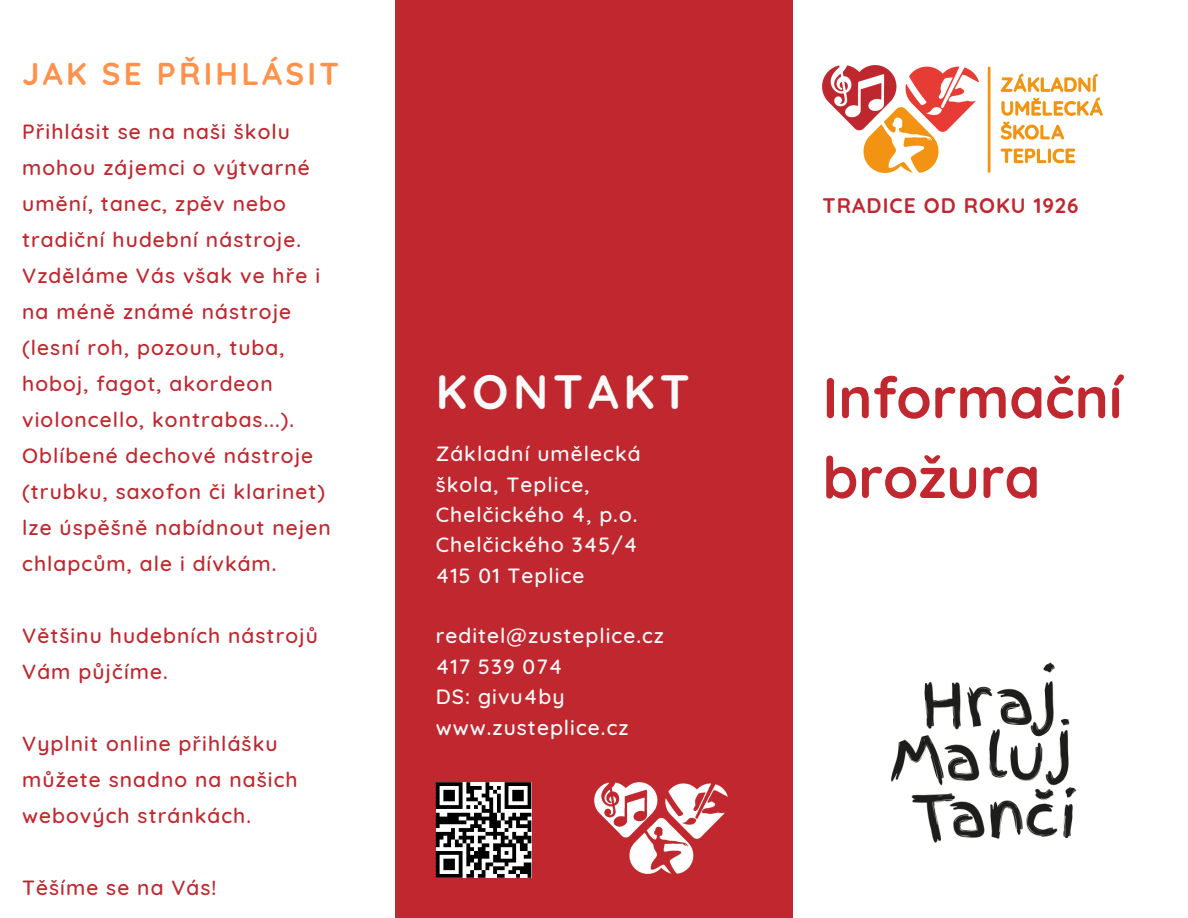
<style>
.page{position:relative;width:1188px;height:918px;background:#fff}
.page>*{position:absolute;margin:0;border:0;box-sizing:border-box;transform-origin:0 0}
.t1{font:700 57.3px/79.8px "Quicksand";color:#c0272f}
.t2{font:700 48px "Quicksand";letter-spacing:.1em;color:#fafafa}
.t3{font:700 31.5px "Quicksand";letter-spacing:.1em;color:#ff914d}
.t4{font:500 21px/36px "Quicksand";letter-spacing:.05em;color:#c0272f}
.t5{font:500 21px/30.3px "Quicksand";letter-spacing:.05em;color:#fafafa}
.t6{font:700 21px "Quicksand";letter-spacing:.05em;color:#c0272f}
</style>
<div class="page">
<div style="left:395px;top:0;width:397px;height:918px;background:#c0272f"></div>
<img style="left:823px;top:66px;width:280px;height:107px">
<img style="left:890px;top:662px;width:187px;height:181px">
<img style="left:594px;top:782px;width:134px;height:91px">
<svg style="left:436px;top:782px;width:95px;height:96px;background:#757575"></svg>
<h3 class="t3" style="left:22px;top:54px;width:318px">JAK SE PŘIHLÁSIT</h3>
<p class="t4" style="left:22px;top:113px;width:310px">Přihlásit se na naši školu mohou zájemci o výtvarné umění, tanec, zpěv nebo tradiční hudební nástroje.<br>Vzděláme Vás však ve hře i na méně známé nástroje (lesní roh, pozoun, tuba, hoboj, fagot, akordeon violoncello, kontrabas...).<br>Oblíbené dechové nástroje (trubku, saxofon či klarinet) lze úspěšně nabídnout nejen chlapcům, ale i dívkám.</p>
<p class="t4" style="left:22px;top:617px;width:297px">Většinu hudebních nástrojů<br>Vám půjčíme.</p>
<p class="t4" style="left:22px;top:725px;width:277px">Vyplnit online přihlášku můžete snadno na našich webových stránkách.</p>
<p class="t4" style="left:22px;top:869px;width:196px">Těšíme se na Vás!</p>
<h2 class="t2" style="left:436px;top:361px;width:256px">KONTAKT</h2>
<p class="t5" style="left:436px;top:438px;width:206px">Základní umělecká škola, Teplice,<br>Chelčického 4, p.o.<br>Chelčického 345/4<br>415 01 Teplice</p>
<p class="t5" style="left:436px;top:620px;width:230px">reditel@zusteplice.cz<br>417 539 074<br>DS: givu4by www.zusteplice.cz</p>
<p class="t6" style="left:823px;top:192px;width:258px">TRADICE OD ROKU 1926</p>
<h1 class="t1" style="left:823px;top:357px;width:301px">Informační brožura</h1>
</div>
